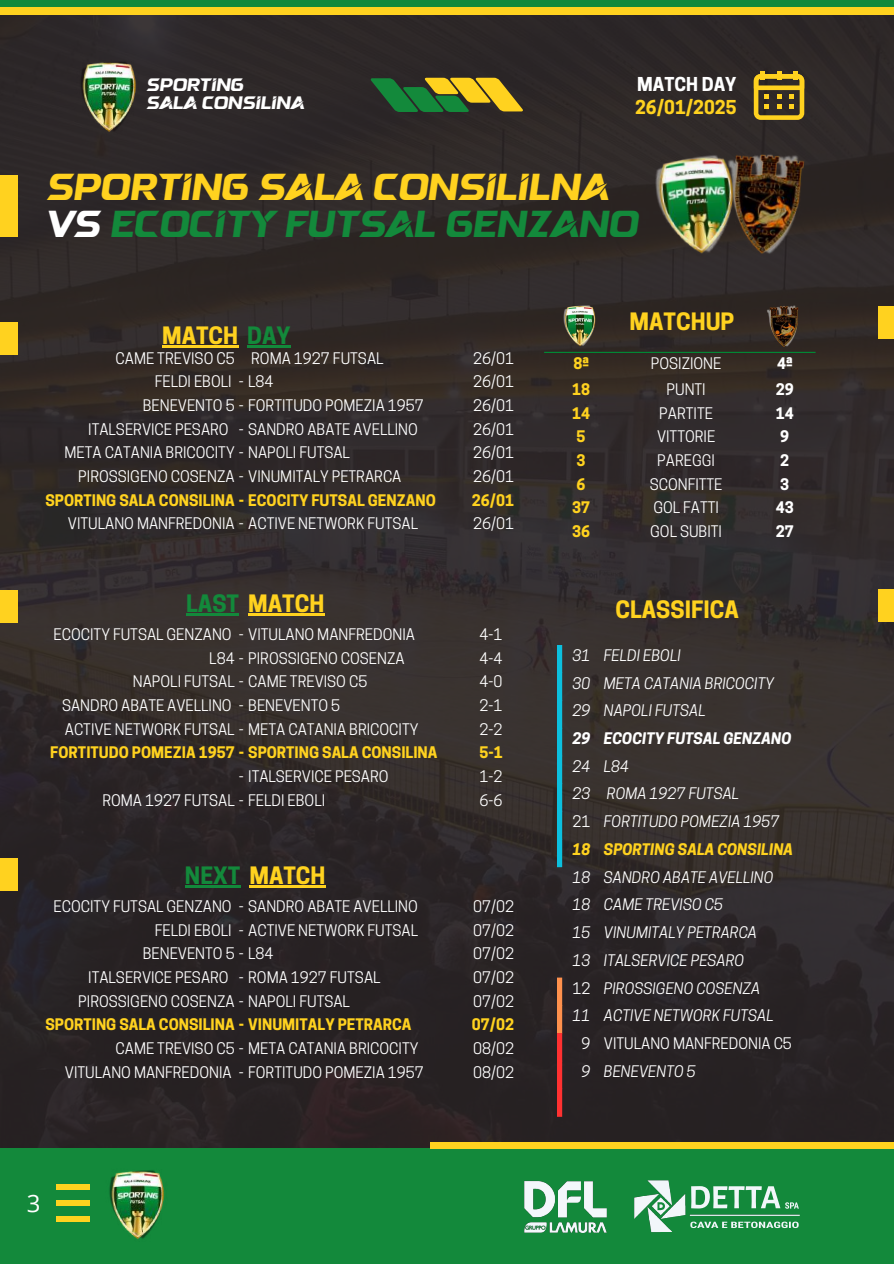
<style>
.page{position:relative;width:894px;height:1264px;background:#fff}
.page>*{position:absolute;margin:0;border:0;box-sizing:border-box;transform-origin:0 0}
.t1{font:37.5px/37.2px "Semakin";color:#ffd21f}
.t2{font:24px "Open Sans";color:#fff}
.t3{font:700 22.5px "Cooper Hewitt";color:#ffd21f}
.t4{font:18px/18px "Semakin";color:#fff}
.t5{font:700 18px "Cooper Hewitt";color:#ffd21f}
.t6{font:700 18px "Cooper Hewitt";color:#fff}
.t7{font:15px "Cooper Hewitt";color:#fff}
.t8{font:italic 15px/27.8px "Cooper Hewitt";color:#fff}
.t9{font:700 15px "Cooper Hewitt";color:#ffd21f}
.t10{font:italic 700 15px "Cooper Hewitt";color:#fff}
.t11{font:700 15px "Cooper Hewitt";color:#fff}
.s1{color:#fff}
.s2{color:#13893b}
.s3{font-style:normal}
.s4{font-weight:700;color:#ffd21f}
</style>
<div class="page">
<img style="left:0;top:15px;width:893px;height:1133px">
<div style="left:877px;top:590px;width:16px;height:32px;background:#ffd21f"></div>
<div style="left:0;top:590px;width:17px;height:32px;background:#ffd21f"></div>
<div style="left:0;top:322px;width:17px;height:32px;background:#ffd21f"></div>
<div style="left:0;top:0;width:893px;height:15px;background:#ffd21f"></div>
<div style="left:0;top:0;width:893px;height:7px;background:#13893b"></div>
<svg style="left:557px;top:645px;width:5px;height:222px"></svg>
<svg style="left:557px;top:977px;width:5px;height:139px"></svg>
<hr style="left:162px;top:345px;width:76px;height:2px;background:#ffd21f">
<hr style="left:247px;top:345px;width:43px;height:2px;background:#13893b">
<hr style="left:186px;top:613px;width:53px;height:2px;background:#13893b">
<hr style="left:248px;top:613px;width:76px;height:2px;background:#ffd21f">
<div style="left:0;top:858px;width:17px;height:32px;background:#ffd21f"></div>
<hr style="left:185px;top:885px;width:55px;height:2px;background:#13893b">
<hr style="left:249px;top:885px;width:76px;height:2px;background:#ffd21f">
<hr style="left:544px;top:352px;width:271px;height:1px;background:#008d36">
<img style="left:561px;top:302px;width:37px;height:46px">
<img style="left:766px;top:306px;width:35px;height:41px">
<div style="left:877px;top:306px;width:16px;height:32px;background:#ffd21f"></div>
<div style="left:0;top:1148px;width:893px;height:115px;background:#13893b"></div>
<div style="left:56px;top:1216px;width:34px;height:5px;background:#ffd21f"></div>
<div style="left:56px;top:1200px;width:34px;height:5px;background:#ffd21f"></div>
<div style="left:56px;top:1184px;width:34px;height:5px;background:#ffd21f"></div>
<svg style="left:702px;top:1226px;width:96px;height:1px"></svg>
<svg style="left:702px;top:1186px;width:77px;height:16px"></svg>
<img style="left:702px;top:1202px;width:98px;height:24px">
<img style="left:634px;top:1180px;width:68px;height:53px">
<img style="left:642px;top:1187px;width:32px;height:38px">
<img style="left:524px;top:1181px;width:83px;height:52px">
<div style="left:429px;top:1142px;width:464px;height:6px;background:#ffd21f"></div>
<img style="left:109px;top:1170px;width:56px;height:70px">
<svg style="left:370px;top:78px;width:153px;height:34px;background:#687e2a"></svg>
<div style="left:0;top:175px;width:17px;height:61px;background:#ffd21f"></div>
<img style="left:717px;top:143px;width:97px;height:127px">
<img style="left:647px;top:143px;width:100px;height:119px">
<img style="left:76px;top:54px;width:66px;height:81px">
<div style="left:760px;top:72px;width:5px;height:8px;background:#ffd21f"></div>
<div style="left:776px;top:72px;width:5px;height:8px;background:#ffd21f"></div>
<div style="left:792px;top:72px;width:5px;height:8px;background:#ffd21f"></div>
<svg style="left:753px;top:74px;width:51px;height:46px;background:#927a23"></svg>
<p class="t4" style="left:146px;top:77px;width:159px">SPORTING<br>SALA CONSILINA</p>
<p class="t6" style="left:637px;top:77px;width:101px">MATCH DAY</p>
<p class="t5" style="left:635px;top:101px;width:103px">26/01/2025</p>
<h1 class="t1" style="left:46px;top:172px;width:593px">SPORTING SALA CONSILILNA<br><span class="s1">VS</span> <span class="s2">ECOCITY FUTSAL GENZANO</span></h1>
<h3 class="t3" style="left:162px;top:327px;width:130px">MATCH <span class="s2">DAY</span></h3>
<p class="t7" style="left:115px;top:352px;width:269px">CAME TREVISO C5 ROMA 1927 FUTSAL</p>
<p class="t7" style="left:473px;top:352px;width:42px">26/01</p>
<p class="t7" style="left:155px;top:376px;width:120px">FELDI EBOLI - L84</p>
<p class="t7" style="left:473px;top:376px;width:42px">26/01</p>
<p class="t7" style="left:143px;top:400px;width:282px">BENEVENTO 5 - FORTITUDO POMEZIA 1957</p>
<p class="t7" style="left:473px;top:400px;width:42px">26/01</p>
<p class="t7" style="left:88px;top:423px;width:331px">ITALSERVICE PESARO - SANDRO ABATE AVELLINO</p>
<p class="t7" style="left:473px;top:423px;width:42px">26/01</p>
<p class="t7" style="left:64px;top:447px;width:287px">META CATANIA BRICOCITY - NAPOLI FUTSAL</p>
<p class="t7" style="left:473px;top:447px;width:42px">26/01</p>
<p class="t7" style="left:78px;top:470px;width:324px">PIROSSIGENO COSENZA - VINUMITALY PETRARCA</p>
<p class="t7" style="left:473px;top:470px;width:42px">26/01</p>
<p class="t9" style="left:45px;top:494px;width:392px">SPORTING SALA CONSILINA - ECOCITY FUTSAL GENZANO</p>
<p class="t9" style="left:471px;top:494px;width:44px">26/01</p>
<p class="t7" style="left:68px;top:518px;width:351px">VITULANO MANFREDONIA - ACTIVE NETWORK FUTSAL</p>
<p class="t7" style="left:473px;top:518px;width:42px">26/01</p>
<h3 class="t3" style="left:186px;top:595px;width:139px"><span class="s2">LAST</span> MATCH</h3>
<p class="t7" style="left:54px;top:629px;width:363px">ECOCITY FUTSAL GENZANO - VITULANO MANFREDONIA</p>
<p class="t7" style="left:479px;top:629px;width:24px">4-1</p>
<p class="t7" style="left:209px;top:652px;width:197px">L84 - PIROSSIGENO COSENZA</p>
<p class="t7" style="left:479px;top:652px;width:24px">4-4</p>
<p class="t7" style="left:133px;top:676px;width:236px">NAPOLI FUTSAL - CAME TREVISO C5</p>
<p class="t7" style="left:479px;top:676px;width:24px">4-0</p>
<p class="t7" style="left:62px;top:699px;width:279px">SANDRO ABATE AVELLINO - BENEVENTO 5</p>
<p class="t7" style="left:479px;top:699px;width:24px">2-1</p>
<p class="t7" style="left:65px;top:723px;width:355px">ACTIVE NETWORK FUTSAL - META CATANIA BRICOCITY</p>
<p class="t7" style="left:479px;top:723px;width:24px">2-2</p>
<p class="t9" style="left:50px;top:747px;width:388px">FORTITUDO POMEZIA 1957 - SPORTING SALA CONSILINA</p>
<p class="t9" style="left:479px;top:747px;width:25px">5-1</p>
<p class="t7" style="left:239px;top:770px;width:151px">- ITALSERVICE PESARO</p>
<p class="t7" style="left:479px;top:770px;width:24px">1-2</p>
<p class="t7" style="left:102px;top:794px;width:224px">ROMA 1927 FUTSAL - FELDI EBOLI</p>
<p class="t7" style="left:479px;top:794px;width:24px">6-6</p>
<h3 class="t3" style="left:185px;top:867px;width:142px"><span class="s2">NEXT</span> MATCH</h3>
<p class="t7" style="left:54px;top:900px;width:365px">ECOCITY FUTSAL GENZANO - SANDRO ABATE AVELLINO</p>
<p class="t7" style="left:473px;top:900px;width:42px">07/02</p>
<p class="t7" style="left:155px;top:924px;width:265px">FELDI EBOLI - ACTIVE NETWORK FUTSAL</p>
<p class="t7" style="left:473px;top:924px;width:42px">07/02</p>
<p class="t7" style="left:143px;top:948px;width:132px">BENEVENTO 5 - L84</p>
<p class="t7" style="left:473px;top:948px;width:42px">07/02</p>
<p class="t7" style="left:88px;top:971px;width:294px">ITALSERVICE PESARO - ROMA 1927 FUTSAL</p>
<p class="t7" style="left:473px;top:971px;width:42px">07/02</p>
<p class="t7" style="left:78px;top:995px;width:273px">PIROSSIGENO COSENZA - NAPOLI FUTSAL</p>
<p class="t7" style="left:473px;top:995px;width:42px">07/02</p>
<p class="t9" style="left:45px;top:1018px;width:367px">SPORTING SALA CONSILINA - VINUMITALY PETRARCA</p>
<p class="t9" style="left:471px;top:1018px;width:44px">07/02</p>
<p class="t7" style="left:115px;top:1042px;width:304px">CAME TREVISO C5 - META CATANIA BRICOCITY</p>
<p class="t7" style="left:473px;top:1042px;width:42px">08/02</p>
<p class="t7" style="left:65px;top:1066px;width:360px">VITULANO MANFREDONIA - FORTITUDO POMEZIA 1957</p>
<p class="t7" style="left:473px;top:1066px;width:42px">08/02</p>
<h2 class="t2" style="left:27px;top:1186px;width:15px">3</h2>
<h3 class="t3" style="left:629px;top:313px;width:106px">MATCHUP</h3>
<p class="t9" style="left:573px;top:357px;width:17px">8ª</p>
<p class="t7" style="left:650px;top:357px;width:72px">POSIZIONE</p>
<p class="t11" style="left:776px;top:357px;width:17px">4ª</p>
<p class="t9" style="left:572px;top:384px;width:19px">18</p>
<p class="t7" style="left:666px;top:384px;width:41px">PUNTI</p>
<p class="t11" style="left:775px;top:384px;width:19px">29</p>
<p class="t9" style="left:572px;top:407px;width:19px">14</p>
<p class="t7" style="left:659px;top:407px;width:55px">PARTITE</p>
<p class="t11" style="left:775px;top:407px;width:19px">14</p>
<p class="t9" style="left:576px;top:431px;width:10px">5</p>
<p class="t7" style="left:656px;top:431px;width:60px">VITTORIE</p>
<p class="t11" style="left:780px;top:431px;width:10px">9</p>
<p class="t9" style="left:576px;top:455px;width:10px">3</p>
<p class="t7" style="left:657px;top:455px;width:59px">PAREGGI</p>
<p class="t11" style="left:780px;top:455px;width:10px">2</p>
<p class="t9" style="left:576px;top:478px;width:10px">6</p>
<p class="t7" style="left:649px;top:478px;width:74px">SCONFITTE</p>
<p class="t11" style="left:780px;top:478px;width:10px">3</p>
<p class="t9" style="left:572px;top:502px;width:19px">37</p>
<p class="t7" style="left:653px;top:502px;width:67px">GOL FATTI</p>
<p class="t11" style="left:775px;top:502px;width:19px">43</p>
<p class="t9" style="left:572px;top:525px;width:19px">36</p>
<p class="t7" style="left:650px;top:525px;width:73px">GOL SUBITI</p>
<p class="t11" style="left:775px;top:525px;width:19px">27</p>
<h3 class="t3" style="left:615px;top:601px;width:125px">CLASSIFICA</h3>
<p class="t8" style="left:572px;top:643px;width:203px">31 FELDI EBOLI<br>30 META CATANIA BRICOCITY<br>29 NAPOLI FUTSAL</p>
<p class="t10" style="left:572px;top:732px;width:220px">29 ECOCITY FUTSAL GENZANO</p>
<p class="t8" style="left:572px;top:754px;width:222px">24 L84<br>23 ROMA 1927 FUTSAL<br><span class="s3">21</span> FORTITUDO POMEZIA 1957<br><span class="s4">18 SPORTING SALA CONSILINA</span></p>
<p class="t8" style="left:572px;top:865px;width:203px">18 SANDRO ABATE AVELLINO<br>18 CAME TREVISO C5<br>15 VINUMITALY PETRARCA<br>13 ITALSERVICE PESARO<br><span class="s3">12</span> PIROSSIGENO COSENZA<br>11 ACTIVE NETWORK FUTSAL</p>
<p class="t7" style="left:581px;top:1037px;width:212px">9 VITULANO MANFREDONIA C5</p>
<p class="t8" style="left:581px;top:1059px;width:116px">9 BENEVENTO 5</p>
</div>
